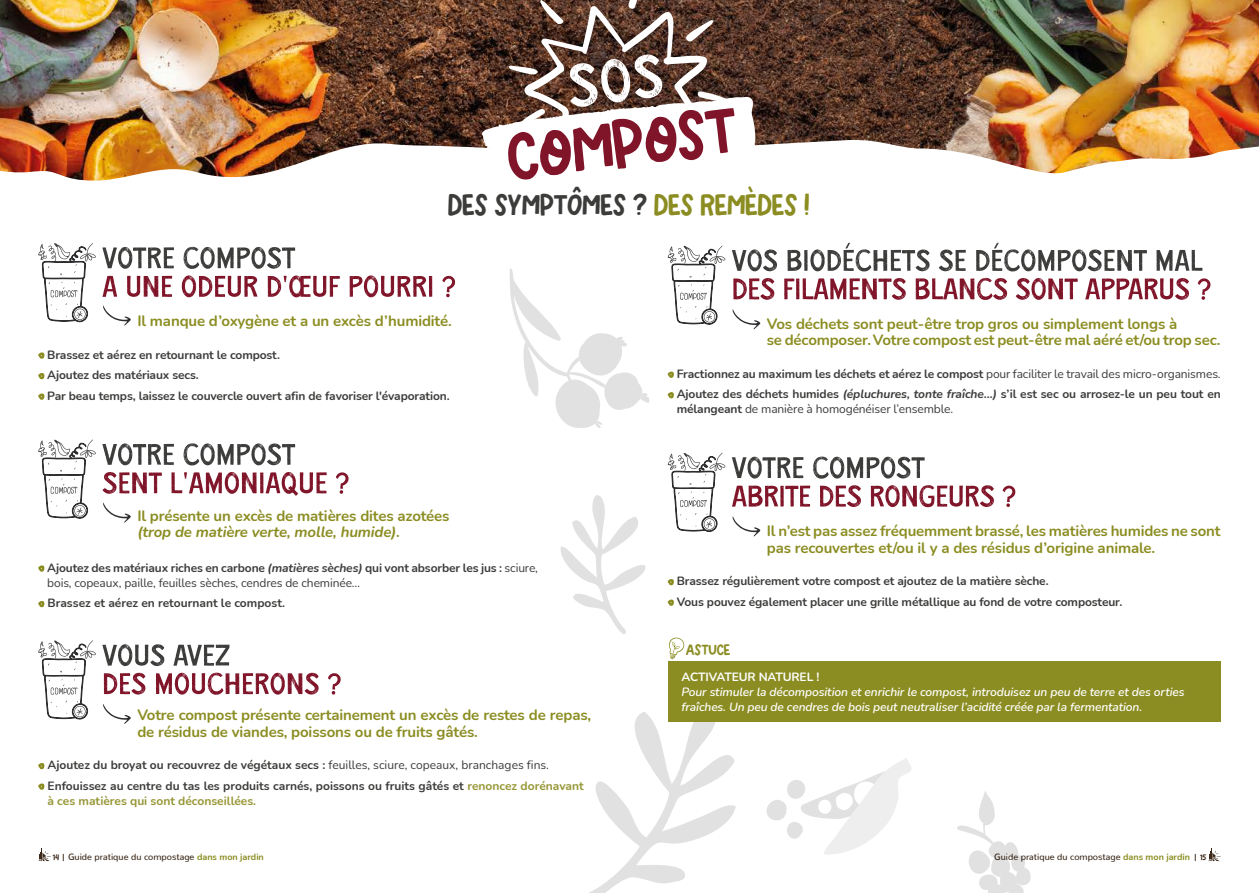
<style>
.page{position:relative;width:1259px;height:893px;background:#fff}
.page>*{position:absolute;margin:0;border:0;box-sizing:border-box;transform-origin:0 0}
.t1{font:71.85px "Moreganic";color:#80152a}
.t2{font:31.8px "Moreganic";color:#3c3c3b}
.t3{font:16.35px "Moreganic";color:#8b8d22}
.t4{font:700 15px/16.5px "Nunito";letter-spacing:-.01em;color:#8b8d22}
.t5{font:italic 700 15px "Nunito";letter-spacing:-.01em;color:#8b8d22}
.t6{font:700 12px/20.5px "Nunito";letter-spacing:-.01em;color:#3c3c3b}
.t7{font:12px/15px "Nunito";letter-spacing:-.01em;color:#3c3c3b}
.t8{font:italic 600 12px/15px "Nunito";letter-spacing:-.01em;color:#fff}
.t9{font:700 12px "Nunito";color:#969635}
.t10{font:700 12px "Nunito";letter-spacing:-.01em;color:#fff}
.t11{font:500 9px "Nunito";color:#3c2919}
.s1{color:#8b8d22}
.s2{font-weight:400}
.s3{font-style:italic}
.s4{font-weight:700}
.s5{font-weight:700;font-style:italic}
.s6{color:#969635}
.s7{font-family:"Moreganic";font-weight:400}
.s8{font-weight:700;color:#8b8d22}
</style>
<div class="page">
<svg style="left:38px;top:848px;width:13px;height:13px"></svg>
<svg style="left:1208px;top:848px;width:12px;height:13px"></svg>
<svg style="left:589px;top:712px;width:147px;height:181px"></svg>
<svg style="left:510px;top:268px;width:139px;height:160px"></svg>
<svg style="left:560px;top:495px;width:86px;height:139px"></svg>
<svg style="left:766px;top:758px;width:145px;height:97px"></svg>
<svg style="left:957px;top:791px;width:74px;height:102px"></svg>
<svg style="left:668px;top:246px;width:57px;height:79px"></svg>
<svg style="left:668px;top:453px;width:57px;height:79px"></svg>
<svg style="left:733px;top:278px;width:477px;height:22px"></svg>
<svg style="left:732px;top:243px;width:470px;height:28px"></svg>
<svg style="left:732px;top:485px;width:283px;height:22px"></svg>
<svg style="left:732px;top:457px;width:192px;height:22px"></svg>
<svg style="left:667px;top:372px;width:7px;height:6px"></svg>
<svg style="left:667px;top:392px;width:7px;height:6px"></svg>
<svg style="left:667px;top:579px;width:7px;height:6px"></svg>
<svg style="left:667px;top:599px;width:7px;height:7px"></svg>
<svg style="left:732px;top:309px;width:28px;height:20px"></svg>
<svg style="left:732px;top:516px;width:28px;height:20px"></svg>
<svg style="left:38px;top:243px;width:58px;height:79px"></svg>
<svg style="left:38px;top:352px;width:7px;height:7px"></svg>
<svg style="left:38px;top:373px;width:7px;height:6px"></svg>
<svg style="left:38px;top:393px;width:7px;height:7px"></svg>
<svg style="left:103px;top:305px;width:28px;height:21px"></svg>
<svg style="left:102px;top:275px;width:353px;height:22px"></svg>
<svg style="left:102px;top:247px;width:193px;height:22px"></svg>
<svg style="left:38px;top:439px;width:58px;height:80px"></svg>
<svg style="left:38px;top:565px;width:7px;height:7px"></svg>
<svg style="left:38px;top:601px;width:7px;height:6px"></svg>
<svg style="left:103px;top:502px;width:28px;height:21px"></svg>
<svg style="left:103px;top:472px;width:245px;height:24px"></svg>
<svg style="left:102px;top:443px;width:193px;height:22px"></svg>
<svg style="left:38px;top:640px;width:58px;height:80px"></svg>
<svg style="left:38px;top:763px;width:7px;height:6px"></svg>
<svg style="left:38px;top:783px;width:7px;height:7px"></svg>
<svg style="left:103px;top:704px;width:28px;height:20px"></svg>
<svg style="left:104px;top:673px;width:237px;height:22px"></svg>
<svg style="left:102px;top:644px;width:127px;height:22px"></svg>
<div style="left:668px;top:662px;width:552px;height:60px;background:#8b8d22"></div>
<svg style="left:669px;top:637px;width:15px;height:22px"></svg>
<img style="left:0;top:0;width:1259px;height:181px">
<svg style="left:482px;top:0;width:275px;height:181px"></svg>
<h1 class="t1" style="left:501px;top:113px;width:233px;rotate:-7deg">COMPOST</h1>
<h2 class="t2" style="left:448px;top:185px;width:363px">DES SYMPTÔMES ? <span class="s1">DES REMÈDES !</span></h2>
<p class="t4" style="left:137px;top:312px;width:316px">Il manque d’oxygène et a un excès d’humidité.</p>
<p class="t4" style="left:767px;top:315px;width:455px">Vos déchets sont peut-être trop gros ou simplement longs à<br>se décomposer.Votre compost est peut-être mal aéré et/ou trop sec.</p>
<p class="t6" style="left:47px;top:344px;width:404px">Brassez et aérez en retournant le compost.<br>Ajoutez des matériaux secs.<br>Par beau temps, laissez le couvercle ouvert afin de favoriser l'évaporation.</p>
<p class="t6" style="left:677px;top:363px;width:545px">Fractionnez au maximum les déchets et aérez le compost <span class="s2">pour faciliter le travail des micro-organismes.<br></span>Ajoutez des déchets humides <span class="s3">(épluchures, tonte fraîche…)</span> s’il est sec ou arrosez-le un peu tout en</p>
<p class="t7" style="left:677px;top:401px;width:278px"><span class="s4">mélangeant</span> de manière à homogénéiser l’ensemble.</p>
<p class="t4" style="left:137px;top:507px;width:314px">Il présente un excès de matières dites azotées</p>
<p class="t5" style="left:137px;top:521px;width:264px">(trop de matière verte, molle, humide).</p>
<p class="t7" style="left:47px;top:560px;width:492px"><span class="s4">Ajoutez des matériaux riches en carbone</span> <span class="s5">(matières sèches)</span> <span class="s4">qui vont absorber les jus :</span> sciure, bois, copeaux, paille, feuilles sèches, cendres de cheminée…</p>
<p class="t6" style="left:47px;top:592px;width:239px">Brassez et aérez en retournant le compost.</p>
<p class="t4" style="left:137px;top:706px;width:455px">Votre compost présente certainement un excès de restes de repas, de résidus de viandes, poissons ou de fruits gâtés.</p>
<p class="t6" style="left:47px;top:754px;width:538px">Ajoutez du broyat ou recouvrez de végétaux secs : <span class="s2">feuilles, sciure, copeaux, branchages fins.<br></span>Enfouissez au centre du tas les produits carnés, poissons ou fruits gâtés et <span class="s6">renoncez dorénavant</span></p>
<p class="t9" style="left:47px;top:792px;width:210px">à ces matières qui sont déconseillées.</p>
<p class="t4" style="left:767px;top:522px;width:455px">Il n’est pas assez fréquemment brassé, les matières humides ne sont pas recouvertes et/ou il y a des résidus d’origine animale.</p>
<p class="t6" style="left:677px;top:570px;width:447px">Brassez régulièrement votre compost et ajoutez de la matière sèche.<br>Vous pouvez également placer une grille métallique au fond de votre composteur.</p>
<h3 class="t3" style="left:686px;top:640px;width:46px">ASTUCE</h3>
<p class="t10" style="left:681px;top:668px;width:139px">ACTIVATEUR NATUREL !</p>
<p class="t8" style="left:681px;top:684px;width:504px">Pour stimuler la décomposition et enrichir le compost, introduisez un peu de terre et des orties fraîches. Un peu de cendres de bois peut neutraliser l’acidité créée par la fermentation.</p>
<p class="t11" style="left:53px;top:849px;width:213px"><span class="s7">14 |</span> Guide pratique du compostage <span class="s8">dans mon jardin</span></p>
<p class="t11" style="left:994px;top:849px;width:213px">Guide pratique du compostage <span class="s8">dans mon jardin</span> <span class="s7">| 15</span></p>
</div>
